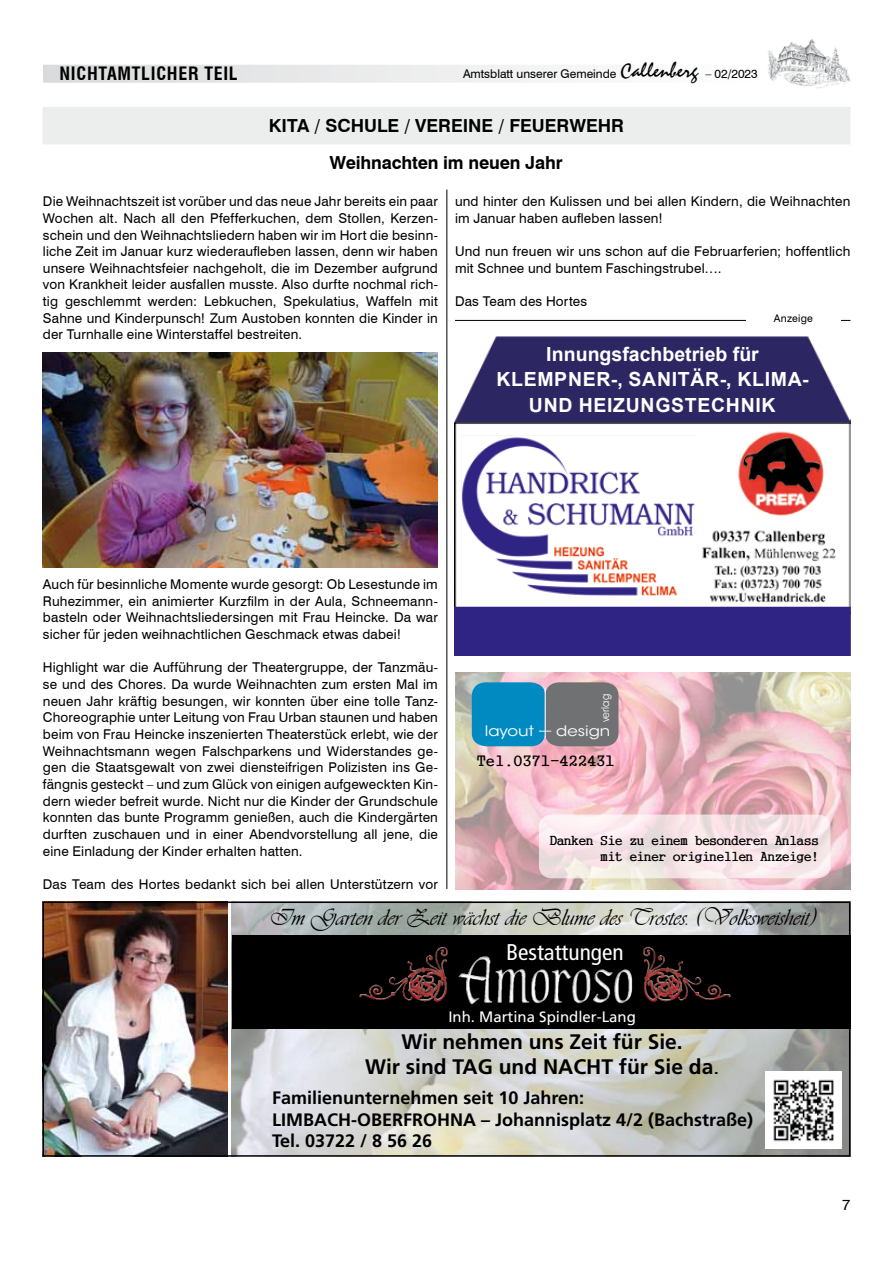
<style>
.page{position:relative;width:893px;height:1263px;background:#fff}
.page>*{position:absolute;margin:0;border:0;box-sizing:border-box;transform-origin:0 0}
.t1{font:24px "Vivaldii";color:#000}
.t2{font:condensed 22.65px "Frutiger LT";color:#fff}
.t3{font:700 21px/25.2px "Frutiger LT Std";color:#000;text-align:center}
.t4{font:700 19.5px/25.5px "Arial";letter-spacing:.035em;color:#fff;text-align:center}
.t5{font:700 18px/21.6px "Frutiger LT Std";color:#000}
.t6{font:700 18px/37.7px "Swiss 721 BT";color:#000;text-align:center}
.t7{font:700 condensed 18px "Swiss 721 BT";letter-spacing:.04em;color:#000}
.t8{font:15px "Frutiger LT";color:#fff}
.t9{font:15px "Swiss 721 BT";color:#000}
.t10{font:14.55px "Gungsuh Che";letter-spacing:.05em;color:#000;scale:1.15 1}
.t11{font:14.4px "ITC Avant Garde Std";color:#fff;scale:1.15 1}
.t12{font:13.5px/16.6px "Swiss 721 BT";letter-spacing:.015em;color:#000;text-align:justify}
.t13{font:12.6px/15.1px "Gungsuh Che";color:#000;text-align:right;scale:1.15 1}
.t14{font:12px "Swiss 721 BT";color:#000}
.t15{font:10.5px "Swiss 721 BT";letter-spacing:.02em;color:#000}
.t16{font:10.5px "ITC Avant Garde Std";letter-spacing:.01em;color:#fff;scale:.87 1}
.s1{font-family:"Staccato 222 BT";font-size:21px}
.s2{font-family:"Frutiger CE";font-weight:400}
</style>
<div class="page">
<div style="left:38px;top:65px;width:720px;height:18px;background:linear-gradient(to right,#d9dadb,#fff)"></div>
<img style="left:768px;top:39px;width:82px;height:49px">
<div style="left:0;top:52px;width:43px;height:54px;background:#fff"></div>
<hr style="left:455px;top:320px;width:395px;height:1px;background:#000">
<div style="left:746px;top:314px;width:94px;height:17px;background:#fff"></div>
<div style="left:43px;top:107px;width:807px;height:37px;background:#eceded"></div>
<hr style="left:446px;top:190px;width:1px;height:699px;background:#000">
<img style="left:42px;top:353px;width:396px;height:215px">
<img style="left:455px;top:672px;width:395px;height:217px">
<svg style="left:539px;top:814px;width:291px;height:64px;background:#f4e5e6"></svg>
<svg style="left:472px;top:682px;width:146px;height:64px;background:#3e809b"></svg>
<hr style="left:545px;top:688px;width:1px;height:50px;background:#fff">
<img style="left:46px;top:904px;width:181px;height:250px">
<img style="left:232px;top:904px;width:615px;height:250px">
<div style="left:232px;top:935px;width:618px;height:94px;background:#000"></div>
<img style="left:458px;top:956px;width:175px;height:49px">
<img style="left:359px;top:946px;width:89px;height:56px">
<img style="left:643px;top:946px;width:88px;height:56px">
<div style="left:43px;top:901px;width:807px;height:256px;border:2px solid #000"></div>
<img style="left:765px;top:1072px;width:77px;height:76px">
<img style="left:455px;top:337px;width:395px;height:270px">
<div style="left:455px;top:607px;width:395px;height:48px;background:#2f2483"></div>
<img style="left:461px;top:435px;width:233px;height:161px">
<h3 class="t7" style="left:60px;top:63px;width:180px">NICHTAMTLICHER TEIL</h3>
<p class="t14" style="left:463px;top:67px;width:296px">Amtsblatt unserer Gemeinde <span class="s1">Callenberg</span> – 02/2023</p>
<h3 class="t6" style="left:269px;top:106px;width:357px">KITA / SCHULE / VEREINE / FEUERWEHR<br>Weihnachten im neuen Jahr</h3>
<p class="t12" style="left:43px;top:193px;width:397px">Die Weihnachtszeit ist vorüber und das neue Jahr bereits ein paar Wochen alt. Nach all den Pfefferkuchen, dem Stollen, Kerzen&shy;schein und den Weihnachtsliedern haben wir im Hort die besinn&shy;liche Zeit im Januar kurz wiederaufleben lassen, denn wir haben unsere Weihnachtsfeier nachgeholt, die im Dezember aufgrund von Krankheit leider ausfallen musste. Also durfte nochmal rich&shy;tig geschlemmt werden: Lebkuchen, Spekulatius, Waffeln mit Sahne und Kinderpunsch! Zum Austoben konnten die Kinder in der Turnhalle eine Winterstaffel bestreiten.</p>
<p class="t12" style="left:455px;top:193px;width:397px">und hinter den Kulissen und bei allen Kindern, die Weihnachten im Januar haben aufleben lassen!</p>
<p class="t12" style="left:455px;top:243px;width:397px">Und nun freuen wir uns schon auf die Februarferien; hoffentlich mit Schnee und buntem Faschingstrubel….</p>
<p class="t12" style="left:455px;top:293px;width:134px">Das Team des Hortes</p>
<p class="t15" style="left:774px;top:312px;width:41px">Anzeige</p>
<h3 class="t4" style="left:496px;top:341px;width:314px">INNUNGSFACHBETRIEB FÜR<br>KLEMPNER-, SANITÄR-, KLIMA-<br>UND HEIZUNGSTECHNIK</h3>
<p class="t12" style="left:43px;top:576px;width:397px">Auch für besinnliche Momente wurde gesorgt: Ob Lesestunde im Ruhezimmer, ein animierter Kurzfilm in der Aula, Schneemann&shy;basteln oder Weihnachtsliedersingen mit Frau Heincke. Da war sicher für jeden weihnachtlichen Geschmack etwas dabei!</p>
<p class="t12" style="left:43px;top:659px;width:397px">Highlight war die Aufführung der Theatergruppe, der Tanzmäu&shy;se und des Chores. Da wurde Weihnachten zum ersten Mal im neuen Jahr kräftig besungen, wir konnten über eine tolle Tanz-Choreographie unter Leitung von Frau Urban staunen und haben beim von Frau Heincke inszenierten Theaterstück erlebt, wie der Weihnachtsmann wegen Falschparkens und Widerstandes ge&shy;gen die Staatsgewalt von zwei diensteifrigen Polizisten ins Ge&shy;fängnis gesteckt – und zum Glück von einigen aufgeweckten Kin&shy;dern wieder befreit wurde. Nicht nur die Kinder der Grundschule konnten das bunte Programm genießen, auch die Kindergärten durften zuschauen und in einer Abendvorstellung all jene, die eine Einladung der Kinder erhalten hatten.</p>
<p class="t12" style="left:43px;top:876px;width:396px">Das Team des Hortes bedankt sich bei allen Unterstützern vor</p>
<p class="t16" style="left:599px;top:722px;width:34px;rotate:-90deg">verlag</p>
<p class="t11" style="left:556px;top:722px;width:49px">design</p>
<p class="t10" style="left:477px;top:754px;width:121px">Tel.0371-422431</p>
<p class="t11" style="left:485px;top:722px;width:44px">layout</p>
<p class="t13" style="left:550px;top:833px;width:235px">Danken Sie zu einem besonderen Anlass mit einer originellen Anzeige!</p>
<h1 class="t1" style="left:269px;top:904px;width:547px">Im Garten der Zeit wächst die Blume des Trostes. (Volksweisheit)</h1>
<h2 class="t2" style="left:506px;top:939px;width:119px">Bestattungen</h2>
<p class="t8" style="left:448px;top:1008px;width:189px">Inh. Martina Spindler-Lang</p>
<h3 class="t3" style="left:365px;top:1029px;width:356px">Wir nehmen uns Zeit für Sie.<br>Wir sind TAG und NACHT für Sie da<span class="s2">.</span></h3>
<h3 class="t5" style="left:272px;top:1087px;width:483px">Familienunternehmen seit 10 Jahren:<br>LIMBACH-OBERFROHNA – Johannisplatz 4/2 (Bachstraße)<br>Tel. 03722 / 8 56 26</h3>
<p class="t9" style="left:842px;top:1196px;width:10px">7</p>
</div>
